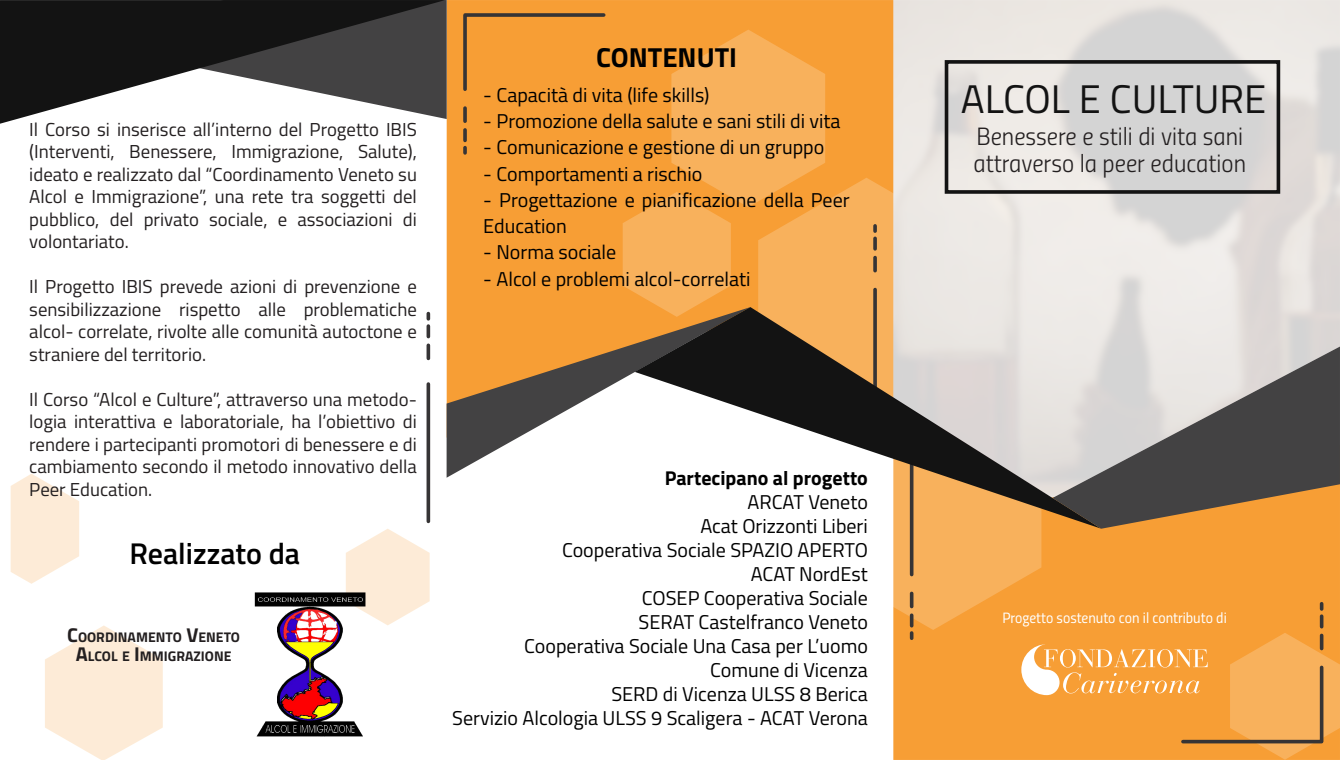
<style>
.page{position:relative;width:1340px;height:760px;background:#fff}
.page>*{position:absolute;margin:0;border:0;box-sizing:border-box;transform-origin:0 0}
.t1{font:40px "Titillium";color:#131313}
.t2{font:600 30px "Titillium";color:#000}
.t3{font:700 27.5px "Titillium";color:#000}
.t4{font:25px/26.2px "Titillium Light Upright";color:#231f20}
.t5{font:20px/24px "Titillium";color:#000;text-align:right}
.t6{font:700 20px "Titillium";color:#000}
.t7{font:18.75px/22.5px "Titillium";color:#231f20;text-align:justify}
.t8{font:15px "Titillium Regular Upright";color:#fff}
.t9{font:700 14px/18.8px "Titillium";color:#231f20;text-align:center}
.s1{font-size:20px}
</style>
<div class="page">
<div style="left:446px;top:0;width:447px;height:307px;background:#f79e35"></div>
<div style="left:893px;top:529px;width:446px;height:231px;background:#f79e35"></div>
<svg style="left:893px;top:529px;width:148px;height:101px;background:#f7ac52"></svg>
<svg style="left:346px;top:529px;width:83px;height:96px"></svg>
<svg style="left:45px;top:625px;width:118px;height:135px"></svg>
<svg style="left:11px;top:474px;width:68px;height:110px"></svg>
<svg style="left:825px;top:178px;width:68px;height:129px;background:#f6ae58"></svg>
<svg style="left:622px;top:30px;width:203px;height:277px;background:#f7a94d"></svg>
<svg style="left:446px;top:307px;width:188px;height:171px"></svg>
<svg style="left:0;top:0;width:445px;height:124px"></svg>
<svg style="left:426px;top:384px;width:4px;height:137px"></svg>
<svg style="left:426px;top:345px;width:4px;height:13px"></svg>
<svg style="left:426px;top:326px;width:4px;height:10px"></svg>
<svg style="left:426px;top:313px;width:4px;height:6px"></svg>
<svg style="left:1319px;top:616px;width:4px;height:10px"></svg>
<svg style="left:1319px;top:603px;width:4px;height:6px"></svg>
<svg style="left:463px;top:108px;width:4px;height:13px"></svg>
<svg style="left:463px;top:130px;width:4px;height:10px"></svg>
<svg style="left:463px;top:148px;width:4px;height:5px"></svg>
<svg style="left:461px;top:11px;width:146px;height:82px;background:#ea9735"></svg>
<svg style="left:909px;top:593px;width:4px;height:13px"></svg>
<svg style="left:909px;top:615px;width:4px;height:11px"></svg>
<svg style="left:909px;top:633px;width:4px;height:5px"></svg>
<svg style="left:909px;top:529px;width:4px;height:45px"></svg>
<hr style="left:873px;top:257px;width:3px;height:14px;background:#363435">
<svg style="left:873px;top:238px;width:3px;height:11px"></svg>
<svg style="left:873px;top:226px;width:3px;height:5px"></svg>
<hr style="left:873px;top:289px;width:3px;height:117px;background:#363435">
<svg style="left:634px;top:307px;width:418px;height:222px"></svg>
<svg style="left:1052px;top:498px;width:287px;height:31px;background:#ab7638"></svg>
<img style="left:893px;top:0;width:446px;height:498px">
<div style="left:944px;top:60px;width:336px;height:134px;border:4px solid #131313"></div>
<img style="left:254px;top:592px;width:134px;height:145px">
<svg style="left:1021px;top:633px;width:318px;height:126px;background:#f3a64a"></svg>
<p class="t7" style="left:29px;top:117px;width:389px">Il Corso si inserisce all’interno del Progetto IBIS (Interventi, Benessere, Immigrazione, Salute), ideato e realizzato dal “Coordinamento Veneto su Alcol e Immigrazione”, una rete tra soggetti del pubblico, del privato sociale, e associazioni di volontariato.</p>
<p class="t7" style="left:29px;top:274px;width:389px">Il Progetto IBIS prevede azioni di prevenzione e sensibilizzazione rispetto alle problematiche alcol- correlate, rivolte alle comunità autoctone e straniere del territorio.</p>
<p class="t7" style="left:29px;top:387px;width:389px">Il Corso “Alcol e Culture”, attraverso una metodo&shy;logia interattiva e laboratoriale, ha l’obiettivo di rendere i partecipanti promotori di benessere e di cambiamento secondo il metodo innovativo della Peer Education.</p>
<h2 class="t2" style="left:129px;top:531px;width:172px">Realizzato da</h2>
<p class="t9" style="left:67px;top:627px;width:174px"><span class="s1">C</span>OORDINAMENTO <span class="s1">V</span>ENETO<br><span class="s1">A</span>LCOL E <span class="s1">I</span>MMIGRAZIONE</p>
<h3 class="t3" style="left:596px;top:36px;width:142px">CONTENUTI</h3>
<p class="t5" style="left:483px;top:82px;width:228px">- Capacità di vita (life skills)</p>
<p class="t5" style="left:483px;top:108px;width:359px">- Promozione della salute e sani stili di vita</p>
<p class="t5" style="left:483px;top:134px;width:342px">- Comunicazione e gestione di un gruppo</p>
<p class="t5" style="left:483px;top:161px;width:220px">- Comportamenti a rischio</p>
<p class="t5" style="left:483px;top:186px;width:368px;line-height:26.2px;text-align:left">- Progettazione e pianificazione della Peer<br>Education</p>
<p class="t5" style="left:483px;top:239px;width:134px">- Norma sociale</p>
<p class="t5" style="left:483px;top:266px;width:269px">- Alcol e problemi alcol-correlati</p>
<p class="t6" style="left:664px;top:462px;width:205px">Partecipano al progetto</p>
<p class="t5" style="left:452px;top:489px;width:417px">ARCAT Veneto<br>Acat Orizzonti Liberi<br>Cooperativa Sociale SPAZIO APERTO<br>ACAT NordEst<br>COSEP Cooperativa Sociale<br>SERAT Castelfranco Veneto<br>Cooperativa Sociale Una Casa per L’uomo<br>Comune di Vicenza<br>SERD di Vicenza ULSS 8 Berica<br>Servizio Alcologia ULSS 9 Scaligera - ACAT Verona</p>
<h1 class="t1" style="left:960px;top:69px;width:307px">ALCOL E CULTURE</h1>
<h3 class="t4" style="left:973px;top:122px;width:274px">Benessere e stili di vita sani attraverso la peer education</h3>
<p class="t8" style="left:1002px;top:606px;width:226px">Progetto sostenuto con il contributo di</p>
</div>
